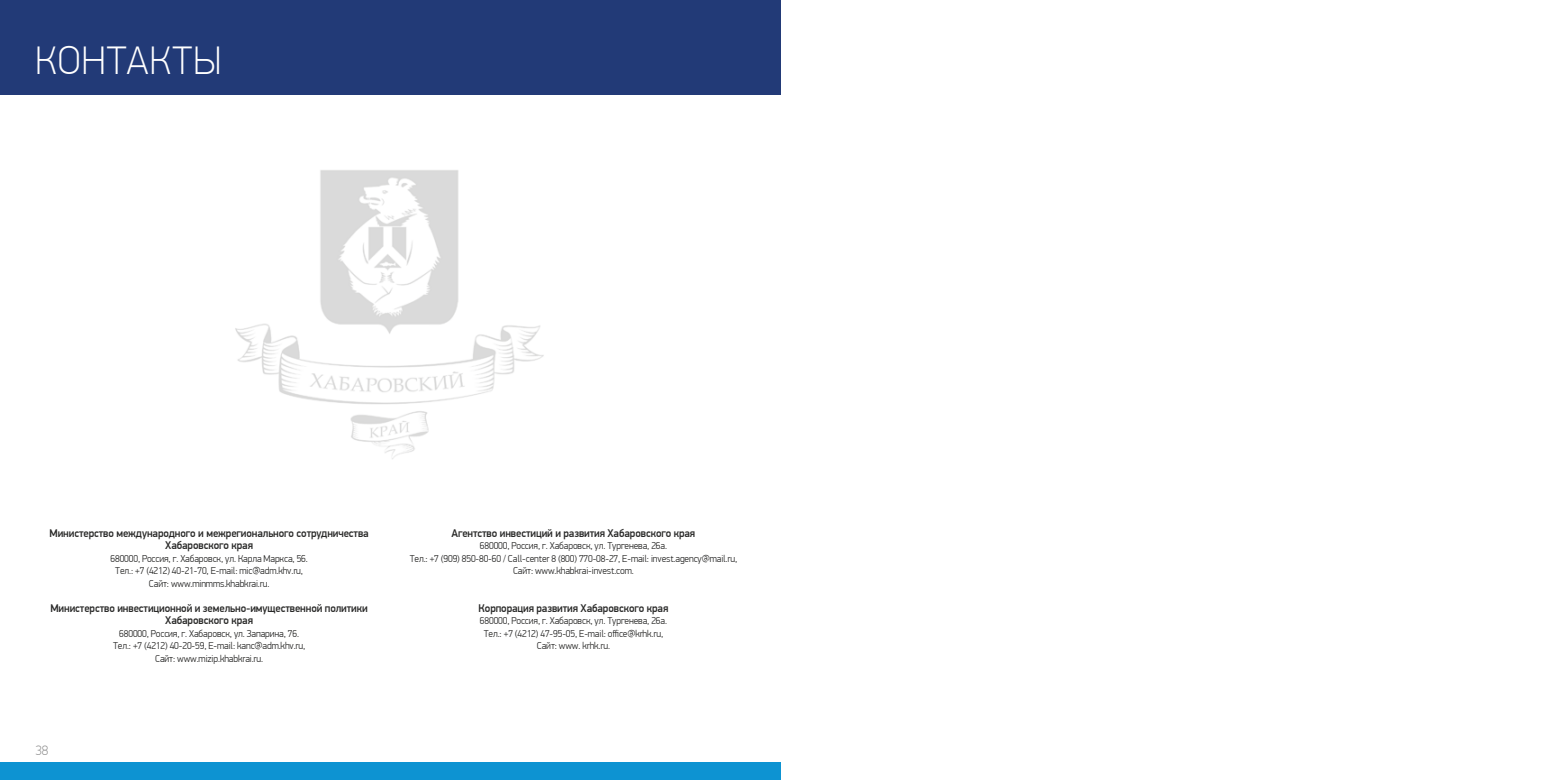
<style>
.page{position:relative;width:1560px;height:780px;background:#fff}
.page>*{position:absolute;margin:0;border:0;box-sizing:border-box;transform-origin:0 0}
.t1{font:100 40px "PF Din Display Pro";letter-spacing:.02em;color:#fff}
.t2{font:100 13.75px "PF Din Display Pro";color:#878787}
.t3{font:500 11.25px/12.5px "PF Din Display Pro";letter-spacing:-.01em;color:#282827;text-align:center;scale:.96 1}
.t4{font:300 10px/12.5px "PF Din Display Pro";letter-spacing:-.01em;color:#282827;text-align:center;scale:.96 1}
</style>
<div class="page">
<img style="left:0;top:94px;width:779px;height:365px">
<div style="left:0;top:0;width:780px;height:94px;background:#223a77"></div>
<div style="left:0;top:762px;width:780px;height:18px;background:#0d93d2"></div>
<h1 class="t1" style="left:35px;top:38px;width:187px">КОНТАКТЫ</h1>
<p class="t3" style="left:50px;top:527px;width:334px">Министерство международного и межрегионального сотрудничества<br>Хабаровского края</p>
<p class="t4" style="left:110px;top:552px;width:207px">680000, Россия, г. Хабаровск, ул. Карла Маркса, 56.<br>Тел.: +7 (4212) 40-21-70, E-mail: mic@adm.khv.ru,<br>Cайт: www.minmms.khabkrai.ru.</p>
<p class="t3" style="left:50px;top:602px;width:332px">Министерство инвестиционной и земельно-имущественной политики<br>Хабаровского края</p>
<p class="t4" style="left:113px;top:627px;width:202px">680000, Россия, г. Хабаровск, ул. Запарина, 76.<br>Тел.: +7 (4212) 40-20-59, E-mail: kanc@adm.khv.ru,<br>Cайт: www.mizip.khabkrai.ru.</p>
<h2 class="t2" style="left:35px;top:742px;width:15px">38</h2>
<p class="t3" style="left:451px;top:527px;width:255px">Агентство инвестиций и развития Хабаровского края</p>
<p class="t4" style="left:409px;top:539px;width:342px">680000, Россия, г. Хабаровск, ул. Тургенева, 26а.<br>Тел.: +7 (909) 850-80-60 / Call-center 8 (800) 770-08-27, E-mail: invest.agency@mail.ru,<br>Cайт: www.khabkrai-invest.com.</p>
<p class="t3" style="left:478px;top:602px;width:199px">Корпорация развития Хабаровского края</p>
<p class="t4" style="left:480px;top:614px;width:196px">680000, Россия, г. Хабаровск, ул. Тургенева, 26а.<br>Тел.: +7 (4212) 47-95-05, E-mail: office@krhk.ru,<br>Cайт: www. krhk.ru.</p>
</div>
